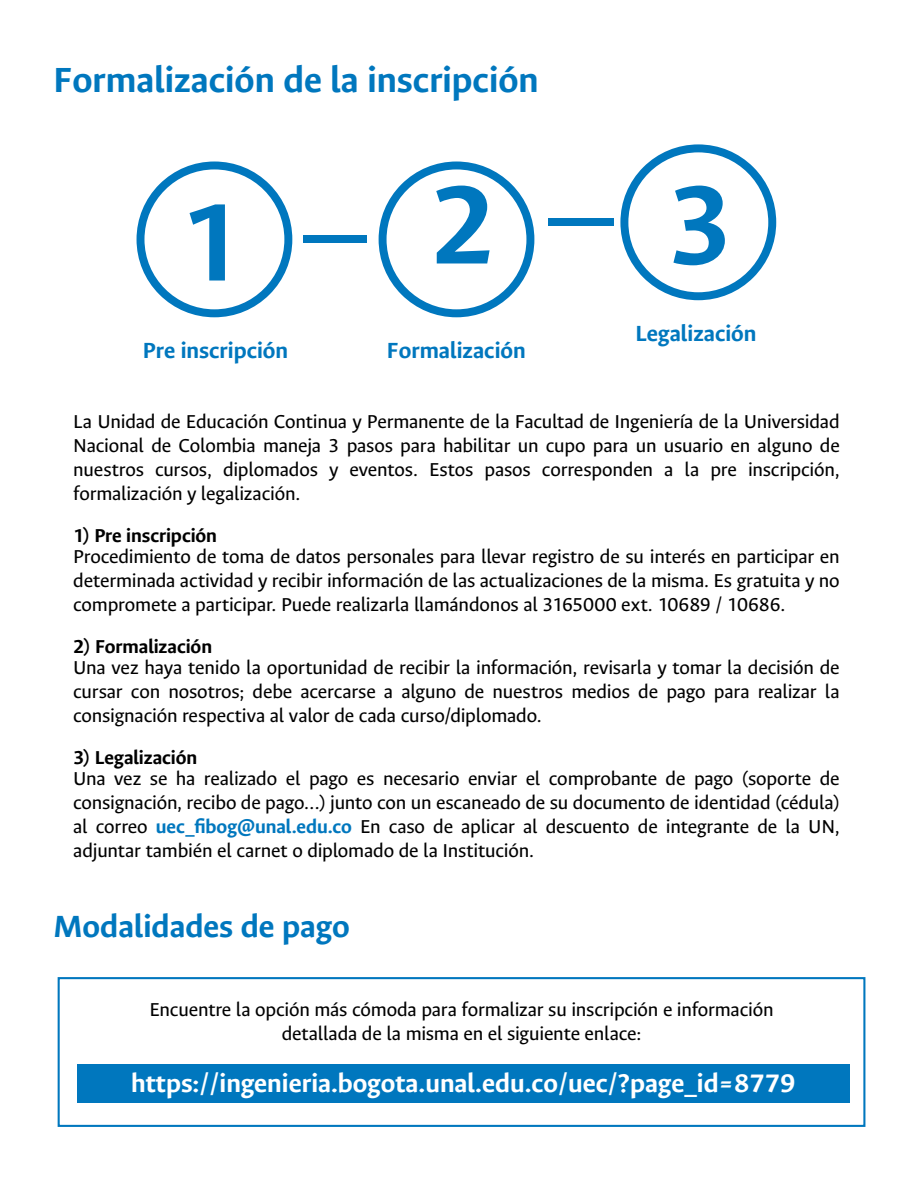
<style>
.page{position:relative;width:918px;height:1188px;background:#fff}
.page>*{position:absolute;margin:0;border:0;box-sizing:border-box;transform-origin:0 0}
.t1{font:700 124.35px "Ancizar Sans";color:#0077be}
.t2{font:700 39.3px "Ancizar Sans";color:#0077be}
.t3{font:700 34.5px "Ancizar Sans";color:#0077be}
.t4{font:700 28.5px "Ancizar Sans";color:#fff}
.t5{font:700 24.6px "Ancizar Sans";color:#0077be}
.t6{font:21px/24px "Ancizar Sans";letter-spacing:-.01em;color:#000;text-align:justify}
.t7{font:700 21px "Ancizar Sans";letter-spacing:-.005em;color:#000}
.s1{font-weight:700;color:#0077be}
</style>
<div class="page">
<svg style="left:137px;top:162px;width:155px;height:155px"></svg>
<svg style="left:379px;top:162px;width:155px;height:155px"></svg>
<svg style="left:620px;top:144px;width:156px;height:156px"></svg>
<div style="left:304px;top:236px;width:63px;height:7px;background:#0077be"></div>
<div style="left:548px;top:219px;width:65px;height:7px;background:#0077be"></div>
<div style="left:58px;top:977px;width:807px;height:150px;border:2px solid #0077be"></div>
<div style="left:77px;top:1064px;width:773px;height:39px;background:#0077be"></div>
<h2 class="t2" style="left:54px;top:58px;width:487px">Formalización de la inscripción</h2>
<h1 class="t1" style="left:178px;top:173px;width:68px">1</h1>
<h1 class="t1" style="left:430px;top:156px;width:68px">2</h1>
<h1 class="t1" style="left:666px;top:156px;width:68px">3</h1>
<p class="t5" style="left:143px;top:337px;width:147px">Pre inscripción</p>
<p class="t5" style="left:387px;top:337px;width:140px">Formalización</p>
<p class="t5" style="left:636px;top:320px;width:123px">Legalización</p>
<p class="t6" style="left:73px;top:409px;width:768px">La Unidad de Educación Continua y Permanente de la Facultad de Ingeniería de la Universidad Nacional de Colombia maneja 3 pasos para habilitar un cupo para un usuario en alguno de nuestros cursos, diplomados y eventos. Estos pasos corresponden a la pre inscripción, formalización y legalización.</p>
<p class="t7" style="left:73px;top:524px;width:145px">1) Pre inscripción</p>
<p class="t6" style="left:73px;top:544px;width:768px">Procedimiento de toma de datos personales para llevar registro de su interés en participar en determinada actividad y recibir información de las actualizaciones de la misma. Es gratuita y no compromete a participar. Puede realizarla llamándonos al 3165000 ext. 10689 / 10686.</p>
<p class="t7" style="left:73px;top:635px;width:140px">2) Formalización</p>
<p class="t6" style="left:73px;top:655px;width:768px">Una vez haya tenido la oportunidad de recibir la información, revisarla y tomar la decisión de cursar con nosotros; debe acercarse a alguno de nuestros medios de pago para realizar la consignación respectiva al valor de cada curso/diplomado.</p>
<p class="t7" style="left:73px;top:746px;width:126px">3) Legalización</p>
<p class="t6" style="left:73px;top:767px;width:768px">Una vez se ha realizado el pago es necesario enviar el comprobante de pago (soporte de consignación, recibo de pago…) junto con un escaneado de su documento de identidad (cédula) al correo <span class="s1">uec_fibog@unal.edu.co</span> En caso de aplicar al descuento de integrante de la UN, adjuntar también el carnet o diplomado de la Institución.</p>
<h3 class="t3" style="left:54px;top:907px;width:298px">Modalidades de pago</h3>
<p class="t6" style="left:149px;top:998px;width:626px;text-align:center">Encuentre la opción más cómoda para formalizar su inscripción e información detallada de la misma en el siguiente enlace:</p>
<h3 class="t4" style="left:131px;top:1068px;width:666px">https://ingenieria.bogota.unal.edu.co/uec/?page_id=8779</h3>
</div>
